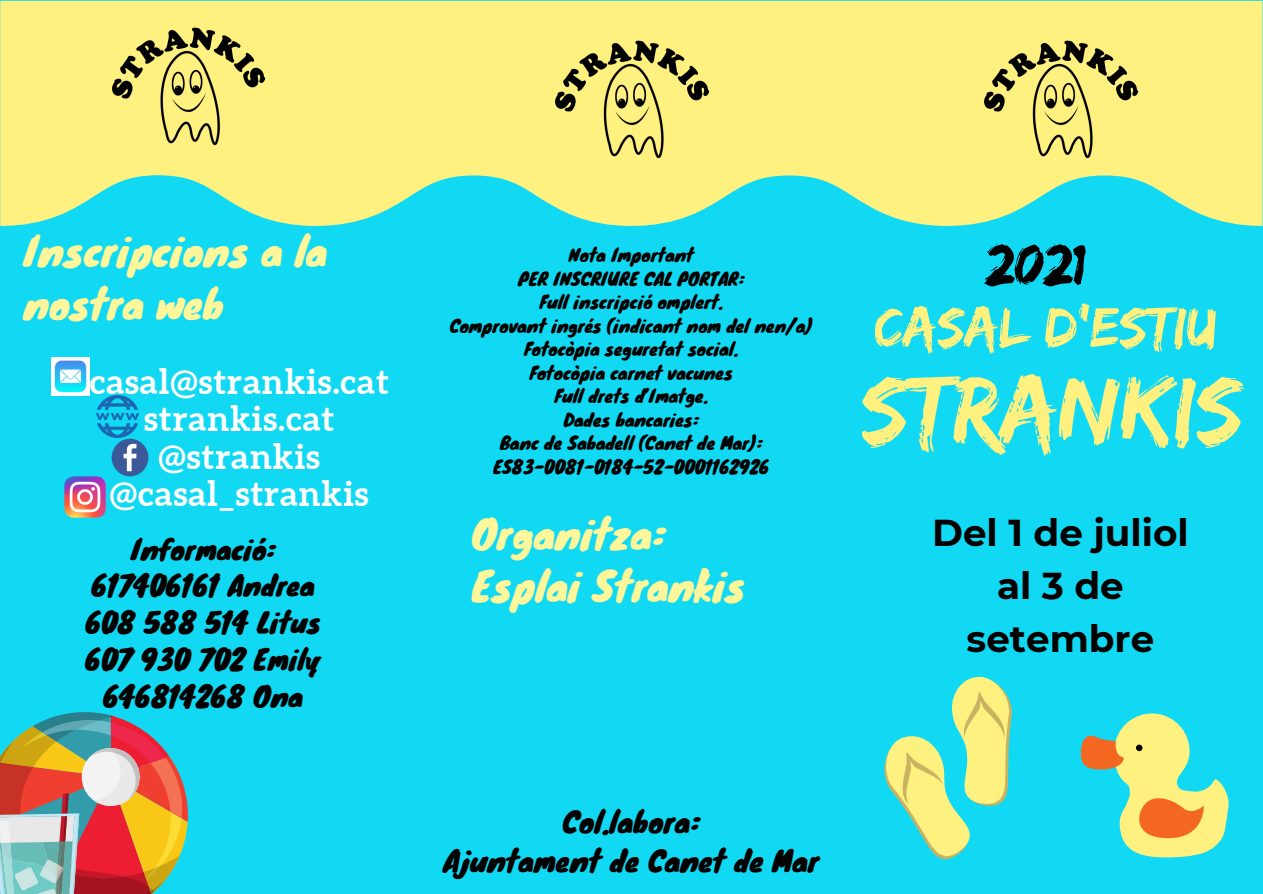
<style>
.page{position:relative;width:1263px;height:894px;background:#fff}
.page>*{position:absolute;margin:0;border:0;box-sizing:border-box;transform-origin:0 0}
.t1{font:98.25px "Edo";color:#fff180}
.t2{font:59.4px "Edo";color:#000}
.t3{font:57.75px "Edo";color:#fff180}
.t4{font:39.45px/52.5px "Knewave";color:#fef69b}
.t5{font:700 37.35px/53.1px "Montserrat";color:#000;text-align:center}
.t6{font:700 34.5px "Aleo";letter-spacing:.025em;color:#fff}
.t7{font:28.65px "Knewave";color:#000}
.t8{font:27.3px "Knewave";color:#000}
.t9{font:17.55px "Knewave";color:#000}
</style>
<div class="page">
<div style="left:0;top:0;width:1263px;height:893px;background:#11d9f3"></div>
<svg style="left:0;top:1px;width:1262px;height:225px;background:#dfed8f"></svg>
<img style="left:983px;top:35px;width:155px;height:134px">
<svg style="left:1080px;top:713px;width:149px;height:144px"></svg>
<svg style="left:884px;top:676px;width:128px;height:184px"></svg>
<svg style="left:0;top:712px;width:188px;height:182px;background:#ae927a"></svg>
<img style="left:51px;top:357px;width:39px;height:38px">
<img style="left:96px;top:395px;width:43px;height:42px">
<img style="left:111px;top:437px;width:38px;height:40px">
<img style="left:65px;top:476px;width:40px;height:41px">
<img style="left:110px;top:22px;width:156px;height:134px">
<img style="left:554px;top:35px;width:155px;height:134px">
<p class="t4" style="left:24px;top:223px;width:305px">Inscripcions a la nostra web</p>
<p class="t6" style="left:90px;top:361px;width:301px">casal@strankis.cat</p>
<p class="t6" style="left:144px;top:398px;width:192px">strankis.cat</p>
<p class="t6" style="left:159px;top:436px;width:163px">@strankis</p>
<p class="t6" style="left:110px;top:473px;width:260px">@casal_strankis</p>
<p class="t8" style="left:131px;top:526px;width:146px">Informació:</p>
<p class="t8" style="left:92px;top:563px;width:225px">617406161 Andrea</p>
<p class="t8" style="left:85px;top:600px;width:237px">608 588 514 Litus</p>
<p class="t8" style="left:85px;top:636px;width:238px">607 930 702 Emily</p>
<p class="t8" style="left:103px;top:673px;width:202px">646814268 Ona</p>
<p class="t9" style="left:569px;top:241px;width:126px">Nota Important</p>
<p class="t9" style="left:518px;top:264px;width:228px">PER INSCRIURE CAL PORTAR:</p>
<p class="t9" style="left:540px;top:288px;width:185px">Full inscripció omplert.</p>
<p class="t9" style="left:450px;top:311px;width:365px">Comprovant ingrés (indicant nom del nen/a)</p>
<p class="t9" style="left:524px;top:335px;width:215px">Fotocòpia seguretat social.</p>
<p class="t9" style="left:530px;top:358px;width:205px">Fotocòpia carnet vacunes</p>
<p class="t9" style="left:555px;top:381px;width:155px">Full drets d’Imatge.</p>
<p class="t9" style="left:564px;top:405px;width:136px">Dades bancaries:</p>
<p class="t9" style="left:500px;top:428px;width:264px">Banc de Sabadell (Canet de Mar):</p>
<p class="t9" style="left:493px;top:452px;width:278px">ES83-0081-0184-52-0001162926</p>
<p class="t4" style="left:472px;top:505px;width:195px">Organitza:</p>
<p class="t4" style="left:472px;top:558px;width:275px">Esplai Strankis</p>
<p class="t2" style="left:986px;top:229px;width:101px">2021</p>
<p class="t3" style="left:874px;top:293px;width:343px">CASAL D'ESTIU</p>
<p class="t1" style="left:861px;top:352px;width:383px">STRANKIS</p>
<p class="t5" style="left:932px;top:505px;width:258px">Del 1 de juliol al 3 de setembre</p>
<p class="t7" style="left:563px;top:798px;width:139px">Col.labora:</p>
<p class="t7" style="left:443px;top:837px;width:377px">Ajuntament de Canet de Mar</p>
</div>
